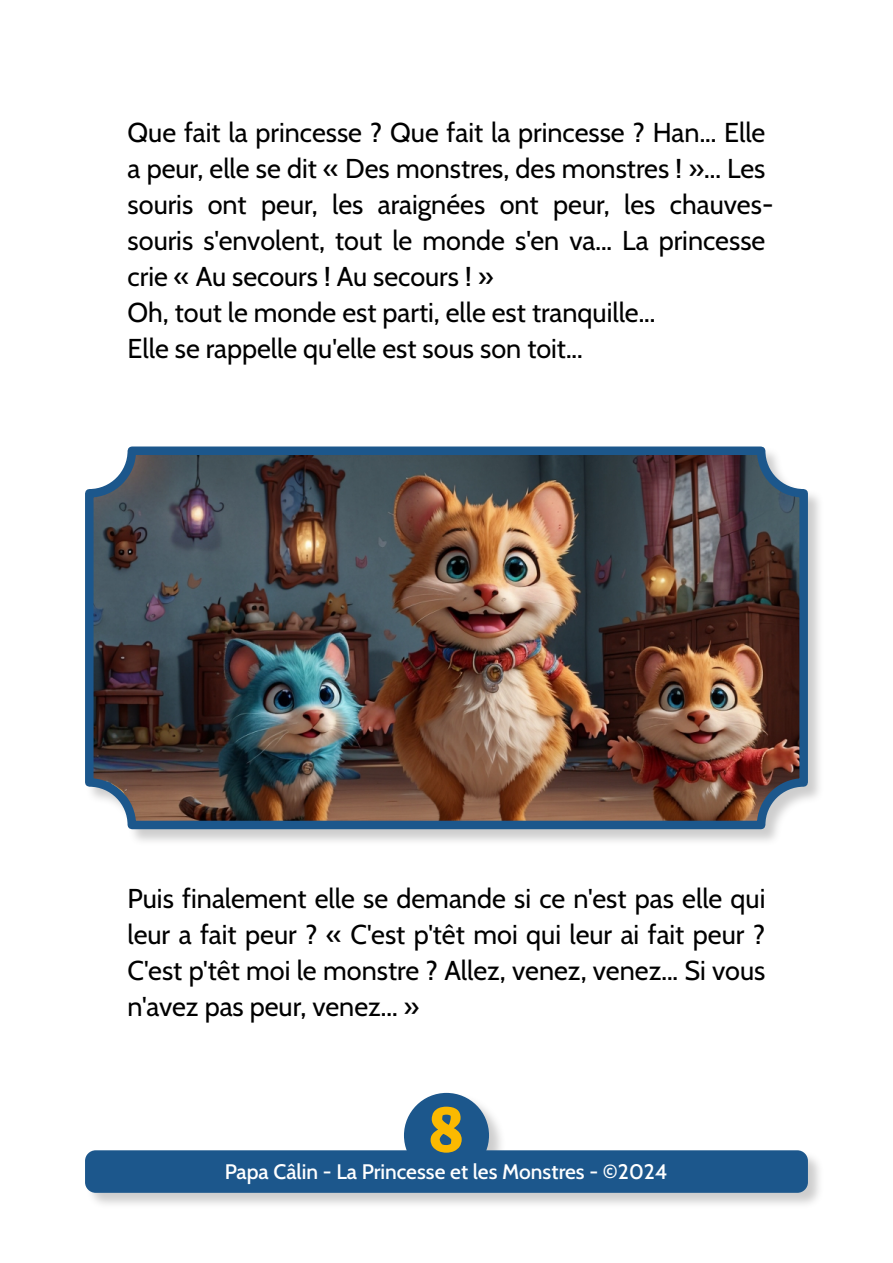
<style>
.page{position:relative;width:893px;height:1263px;background:#fff}
.page>*{position:absolute;margin:0;border:0;box-sizing:border-box;transform-origin:0 0}
.t1{font:60px "Kavoon";color:#fbb900}
.t2{font:27.3px/36px "Cabin";color:#000}
.t3{font:500 21px "Cabin";color:#fff}
</style>
<div class="page">
<div style="left:404px;top:1093px;width:102px;height:102px;background:#9d9c9c;opacity:.5"></div>
<div style="left:404px;top:1093px;width:85px;height:85px;background:#1c578c;border-radius:50%"></div>
<div style="left:85px;top:1150px;width:740px;height:60px;background:#9d9c9c;opacity:.5"></div>
<div style="left:85px;top:1150px;width:723px;height:43px;background:#1c578c;border-radius:11px"></div>
<div style="left:85px;top:446px;width:740px;height:400px;background:#9d9c9c;opacity:.5"></div>
<img style="left:89px;top:451px;width:715px;height:374px;border-radius:43px">
<div style="left:85px;top:446px;width:723px;height:383px;border:9px solid #1c578c;border-radius:43px"></div>
<p class="t2" style="left:128px;top:114px;width:647px">Que fait la princesse ? Que fait la princesse ? Han... Elle a peur, elle se dit « Des monstres, des monstres ! »... Les souris ont peur, les araignées ont peur, les chauves&shy;souris s'envolent, tout le monde s'en va... La princesse crie « Au secours ! Au secours ! »<br>Oh, tout le monde est parti, elle est tranquille...<br>Elle se rappelle qu'elle est sous son toit...</p>
<p class="t2" style="left:128px;top:880px;width:639px;text-align:justify">Puis finalement elle se demande si ce n'est pas elle qui leur a fait peur ? « C'est p'têt moi qui leur ai fait peur ?<br>C'est p'têt moi le monstre ? Allez, venez, venez... Si vous n'avez pas peur, venez... »</p>
<h1 class="t1" style="left:428px;top:1093px;width:37px">8</h1>
<p class="t3" style="left:225px;top:1159px;width:444px">Papa Câlin - La Princesse et les Monstres - ©2024</p>
</div>
